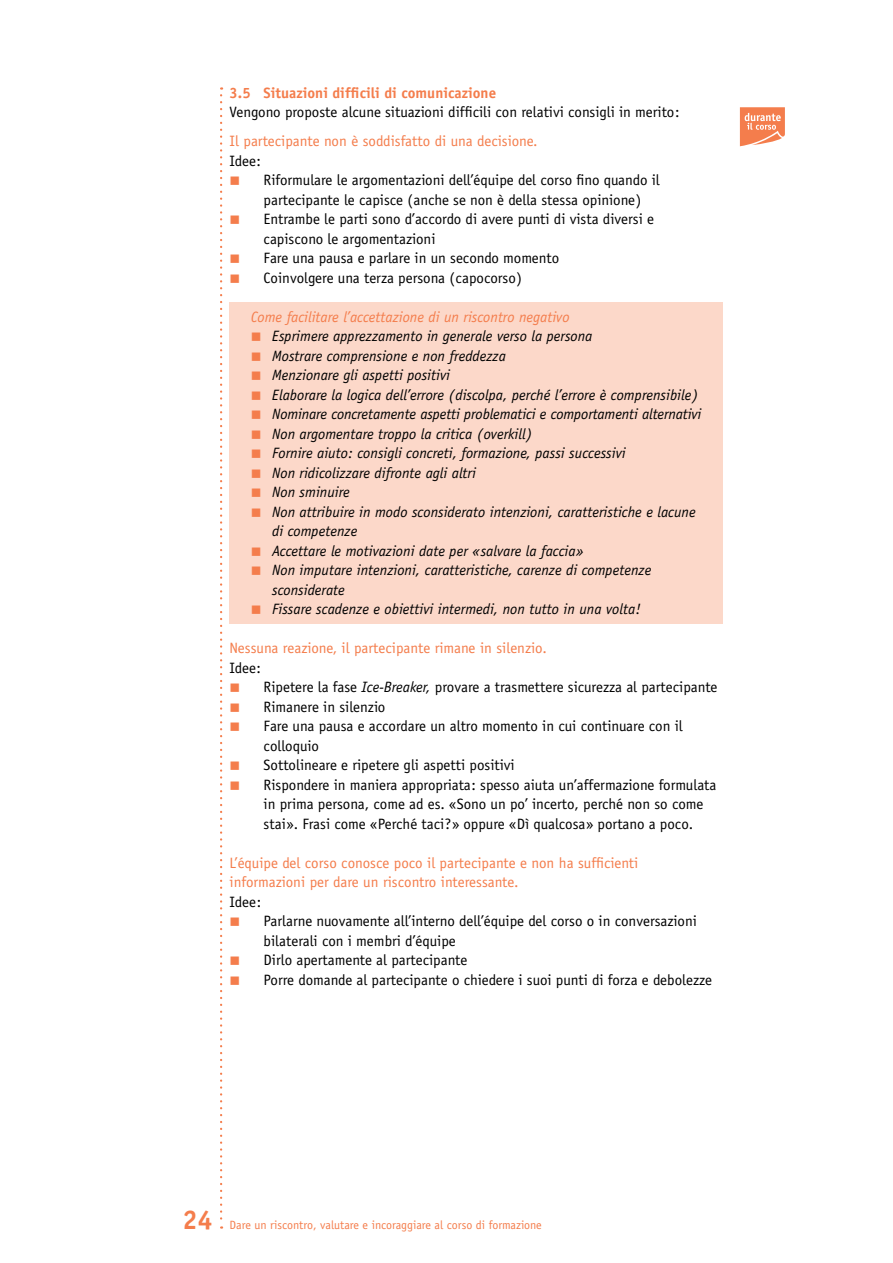
<style>
.page{position:relative;width:893px;height:1263px;background:#fff}
.page>*{position:absolute;margin:0;border:0;box-sizing:border-box;transform-origin:0 0}
.t1{font:700 27px "Officina Sans";color:#f47d4c}
.t2{font:15px/19.5px "Officina Sans";color:#000}
.t3{font:italic 15px/19.5px "Officina Sans";color:#000}
.t4{font:15px/19.5px "Officina Sans";color:#f47d4c}
.t5{font:italic 15px "Officina Sans";color:#f47d4c}
.t6{font:700 15px "Officina Sans";color:#f47d4c}
.t7{font:12px "Officina Sans";color:#f47d4c}
.s1{color:#f47d4c}
.s2{font-style:italic}
</style>
<div class="page">
<div style="left:230px;top:302px;width:493px;height:322px;background:#fcd8c9"></div>
<svg style="left:740px;top:107px;width:45px;height:39px;background:#f69a74"></svg>
<svg style="left:220px;top:87px;width:2px;height:1142px"></svg>
<p class="t6" style="left:230px;top:83px;width:268px">3.5 Situazioni difficili di comunicazione</p>
<p class="t2" style="left:230px;top:102px;width:451px">Vengono proposte alcune situazioni difficili con relativi consigli in merito:</p>
<p class="t4" style="left:230px;top:131px;width:309px">Il partecipante non è soddisfatto di una decisione.</p>
<p class="t2" style="left:230px;top:151px;width:33px">Idee:</p>
<p class="t2" style="left:264px;top:170px;width:398px;text-indent:-34px"><span class="s1">■</span> Riformulare le argomentazioni dell’équipe del corso fino quando il partecipante le capisce (anche se non è della stessa opinione)</p>
<p class="t2" style="left:264px;top:209px;width:392px;text-indent:-34px"><span class="s1">■</span> Entrambe le parti sono d’accordo di avere punti di vista diversi e capiscono le argomentazioni</p>
<p class="t2" style="left:230px;top:248px;width:331px"><span class="s1">■</span> Fare una pausa e parlare in un secondo momento</p>
<p class="t2" style="left:230px;top:268px;width:294px"><span class="s1">■</span> Coinvolgere una terza persona (capocorso)</p>
<p class="t5" style="left:251px;top:308px;width:320px">Come facilitare l’accettazione di un riscontro negativo</p>
<p class="t3" style="left:251px;top:326px;width:343px"><span class="s1">■</span> Esprimere apprezzamento in generale verso la persona</p>
<p class="t3" style="left:251px;top:346px;width:256px"><span class="s1">■</span> Mostrare comprensione e non freddezza</p>
<p class="t3" style="left:251px;top:365px;width:201px"><span class="s1">■</span> Menzionare gli aspetti positivi</p>
<p class="t3" style="left:251px;top:385px;width:449px"><span class="s1">■</span> Elaborare la logica dell’errore (discolpa, perché l’errore è comprensibile)</p>
<p class="t3" style="left:251px;top:404px;width:452px"><span class="s1">■</span> Nominare concretamente aspetti problematici e comportamenti alternativi</p>
<p class="t3" style="left:251px;top:424px;width:283px"><span class="s1">■</span> Non argomentare troppo la critica (overkill)</p>
<p class="t3" style="left:251px;top:443px;width:376px"><span class="s1">■</span> Fornire aiuto: consigli concreti, formazione, passi successivi</p>
<p class="t3" style="left:251px;top:463px;width:227px"><span class="s1">■</span> Non ridicolizzare difronte agli altri</p>
<p class="t3" style="left:251px;top:482px;width:101px"><span class="s1">■</span> Non sminuire</p>
<p class="t3" style="left:272px;top:502px;width:425px;text-indent:-21px"><span class="s1">■</span> Non attribuire in modo sconsiderato intenzioni, caratteristiche e lacune di competenze</p>
<p class="t3" style="left:251px;top:541px;width:335px"><span class="s1">■</span> Accettare le motivazioni date per «salvare la faccia»</p>
<p class="t3" style="left:272px;top:560px;width:381px;text-indent:-21px"><span class="s1">■</span> Non imputare intenzioni, caratteristiche, carenze di competenze sconsiderate</p>
<p class="t3" style="left:251px;top:599px;width:391px"><span class="s1">■</span> Fissare scadenze e obiettivi intermedi, non tutto in una volta!</p>
<p class="t4" style="left:230px;top:638px;width:319px">Nessuna reazione, il partecipante rimane in silenzio.</p>
<p class="t2" style="left:230px;top:658px;width:33px">Idee:</p>
<p class="t2" style="left:230px;top:677px;width:489px"><span class="s1">■</span> Ripetere la fase <span class="s2">Ice-Breaker,</span> provare a trasmettere sicurezza al partecipante</p>
<p class="t2" style="left:230px;top:697px;width:157px"><span class="s1">■</span> Rimanere in silenzio</p>
<p class="t2" style="left:264px;top:716px;width:421px;text-indent:-34px"><span class="s1">■</span> Fare una pausa e accordare un altro momento in cui continuare con il colloquio</p>
<p class="t2" style="left:230px;top:755px;width:287px"><span class="s1">■</span> Sottolineare e ripetere gli aspetti positivi</p>
<p class="t2" style="left:264px;top:775px;width:454px;text-indent:-34px"><span class="s1">■</span> Rispondere in maniera appropriata: spesso aiuta un’affermazione formulata in prima persona, come ad es. «Sono un po’ incerto, perché non so come stai». Frasi come «Perché taci?» oppure «Dì qualcosa» portano a poco.</p>
<p class="t4" style="left:230px;top:853px;width:410px">L’équipe del corso conosce poco il partecipante e non ha sufficienti informazioni per dare un riscontro interessante.</p>
<p class="t2" style="left:230px;top:892px;width:33px">Idee:</p>
<p class="t2" style="left:264px;top:911px;width:435px;text-indent:-34px"><span class="s1">■</span> Parlarne nuovamente all’interno dell’équipe del corso o in conversazioni bilaterali con i membri d’équipe</p>
<p class="t2" style="left:230px;top:950px;width:239px"><span class="s1">■</span> Dirlo apertamente al partecipante</p>
<p class="t2" style="left:230px;top:970px;width:484px"><span class="s1">■</span> Porre domande al partecipante o chiedere i suoi punti di forza e debolezze</p>
<h1 class="t1" style="left:183px;top:1202px;width:32px">24</h1>
<p class="t7" style="left:230px;top:1217px;width:314px">Dare un riscontro, valutare e incoraggiare al corso di formazione</p>
</div>
